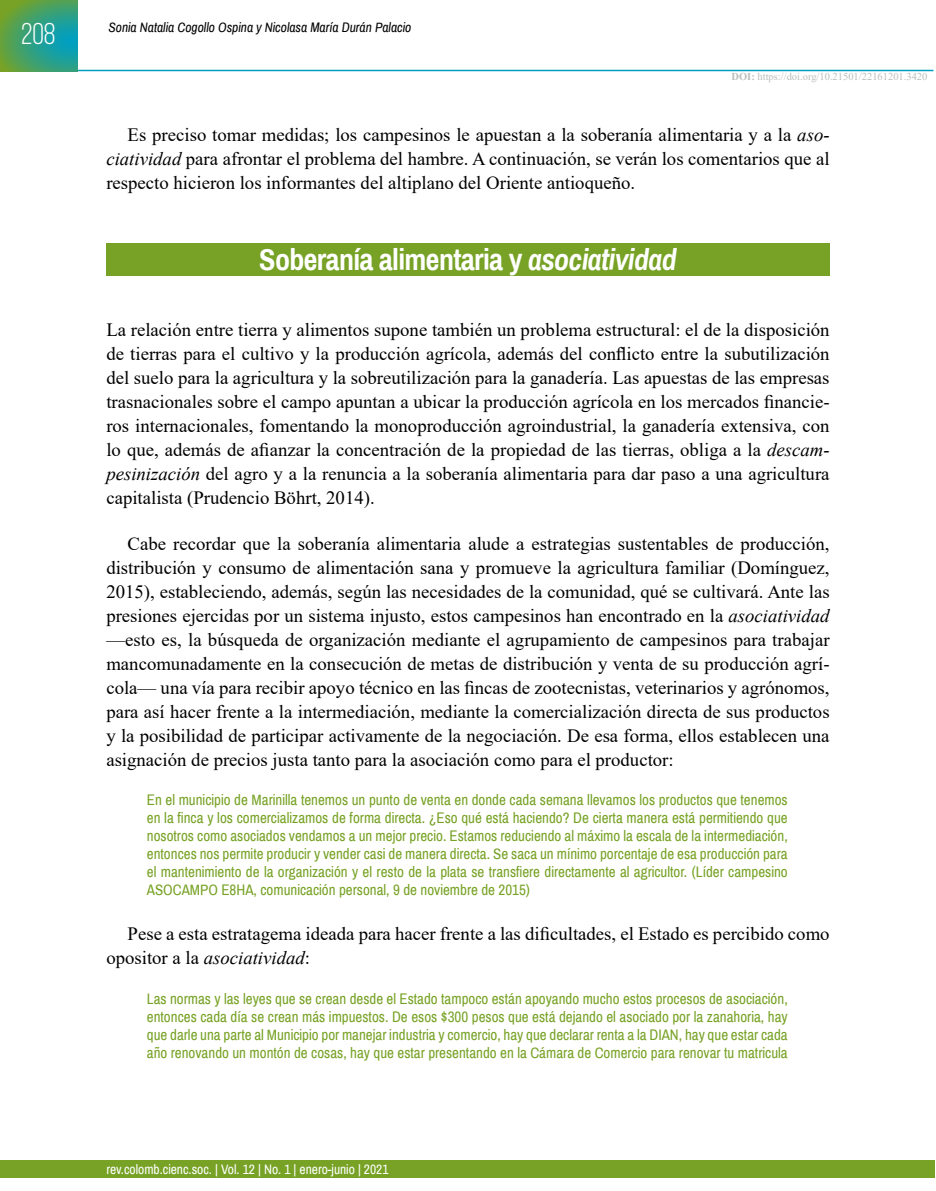
<style>
.page{position:relative;width:936px;height:1191px;background:#fff}
.page>*{position:absolute;margin:0;border:0;box-sizing:border-box;transform-origin:0 0}
.segundo_titulo{font:700 30px "Archivo Narrow";letter-spacing:-.02em;color:#fff}
.t1{font:30px "Bebas Neue";color:#fff}
.TEXTO_NORMAL{font:18.75px/24px "Times New Roman";color:#000;text-align:justify}
.TEXTO_NORMAL_sin_apa{font:18.75px/24px "Times New Roman";color:#000;text-align:justify}
.cita{font:15px/18px "Archivo Narrow";color:#77a225;text-align:justify}
.t2{font:italic 13.5px "Archivo Narrow";color:#000}
.t3{font:13.5px "Archivo Narrow";color:#fff}
.t4{font:10.5px "Times New Roman";color:#bbbdbe}
.s1{font-weight:700}
.s2{font-style:italic}
</style>
<div class="page">
<div style="left:0;top:1160px;width:934px;height:18px;background:#77a225"></div>
<hr style="left:77px;top:70px;width:856px;height:1px;background:#009fc1">
<svg style="left:0;top:0;width:78px;height:71px;background:#3ca071"></svg>
<div style="left:106px;top:243px;width:723px;height:33px;background:#77a225"></div>
<h1 class="t1" style="left:21px;top:18px;width:36px">208</h1>
<p class="t2" style="left:108px;top:19px;width:304px">Sonia Natalia Cogollo Ospina y Nicolasa María Durán Palacio</p>
<p class="t4" style="left:731px;top:69px;width:197px"><span class="s1">DOI:</span> https://doi.org/10.21501/22161201.3420</p>
<p class="TEXTO_NORMAL" style="left:106px;top:122px;width:724px;text-indent:21px">Es preciso tomar medidas; los campesinos le apuestan a la soberanía alimentaria y a la <span class="s2">aso&shy;ciatividad</span> para afrontar el problema del hambre. A continuación, se verán los comentarios que al respecto hicieron los informantes del altiplano del Oriente antioqueño.</p>
<p class="segundo_titulo" style="left:259px;top:241px;width:419px">Soberanía alimentaria y <span class="s2">asociatividad</span></p>
<p class="TEXTO_NORMAL_sin_apa" style="left:106px;top:317px;width:724px">La relación entre tierra y alimentos supone también un problema estructural: el de la disposición de tierras para el cultivo y la producción agrícola, además del conflicto entre la subutilización del suelo para la agricultura y la sobreutilización para la ganadería. Las apuestas de las empresas trasnacionales sobre el campo apuntan a ubicar la producción agrícola en los mercados financie&shy;ros internacionales, fomentando la monoproducción agroindustrial, la ganadería extensiva, con lo que, además de afianzar la concentración de la propiedad de las tierras, obliga a la <span class="s2">descam&shy;pesinización</span> del agro y a la renuncia a la soberanía alimentaria para dar paso a una agricultura capitalista (Prudencio Böhrt, 2014).</p>
<p class="TEXTO_NORMAL" style="left:106px;top:530px;width:724px;text-indent:21px">Cabe recordar que la soberanía alimentaria alude a estrategias sustentables de producción, distribución y consumo de alimentación sana y promueve la agricultura familiar (Domínguez, 2015), estableciendo, además, según las necesidades de la comunidad, qué se cultivará. Ante las presiones ejercidas por un sistema injusto, estos campesinos han encontrado en la <span class="s2">asociatividad </span>—esto es, la búsqueda de organización mediante el agrupamiento de campesinos para trabajar mancomunadamente en la consecución de metas de distribución y venta de su producción agrí&shy;cola— una vía para recibir apoyo técnico en las fincas de zootecnistas, veterinarios y agrónomos, para así hacer frente a la intermediación, mediante la comercialización directa de sus productos y la posibilidad de participar activamente de la negociación. De esa forma, ellos establecen una asignación de precios justa tanto para la asociación como para el productor:</p>
<p class="cita" style="left:147px;top:791px;width:642px">En el municipio de Marinilla tenemos un punto de venta en donde cada semana llevamos los productos que tenemos en la finca y los comercializamos de forma directa. ¿Eso qué está haciendo? De cierta manera está permitiendo que nosotros como asociados vendamos a un mejor precio. Estamos reduciendo al máximo la escala de la intermediación, entonces nos permite producir y vender casi de manera directa. Se saca un mínimo porcentaje de esa producción para el mantenimiento de la organización y el resto de la plata se transfiere directamente al agricultor. (Líder campesino ASOCAMPO E8HA, comunicación personal, 9 de noviembre de 2015)</p>
<p class="TEXTO_NORMAL" style="left:106px;top:921px;width:724px;text-indent:21px">Pese a esta estratagema ideada para hacer frente a las dificultades, el Estado es percibido como opositor a la <span class="s2">asociatividad</span>:</p>
<p class="cita" style="left:147px;top:989px;width:642px">Las normas y las leyes que se crean desde el Estado tampoco están apoyando mucho estos procesos de asociación, entonces cada día se crean más impuestos. De esos $300 pesos que está dejando el asociado por la zanahoria, hay que darle una parte al Municipio por manejar industria y comercio, hay que declarar renta a la DIAN, hay que estar cada año renovando un montón de cosas, hay que estar presentando en la Cámara de Comercio para renovar tu matricula</p>
<p class="t3" style="left:106px;top:1160px;width:284px">rev.colomb.cienc.soc. | Vol. 12 | No. 1 | enero-junio | 2021</p>
</div>
